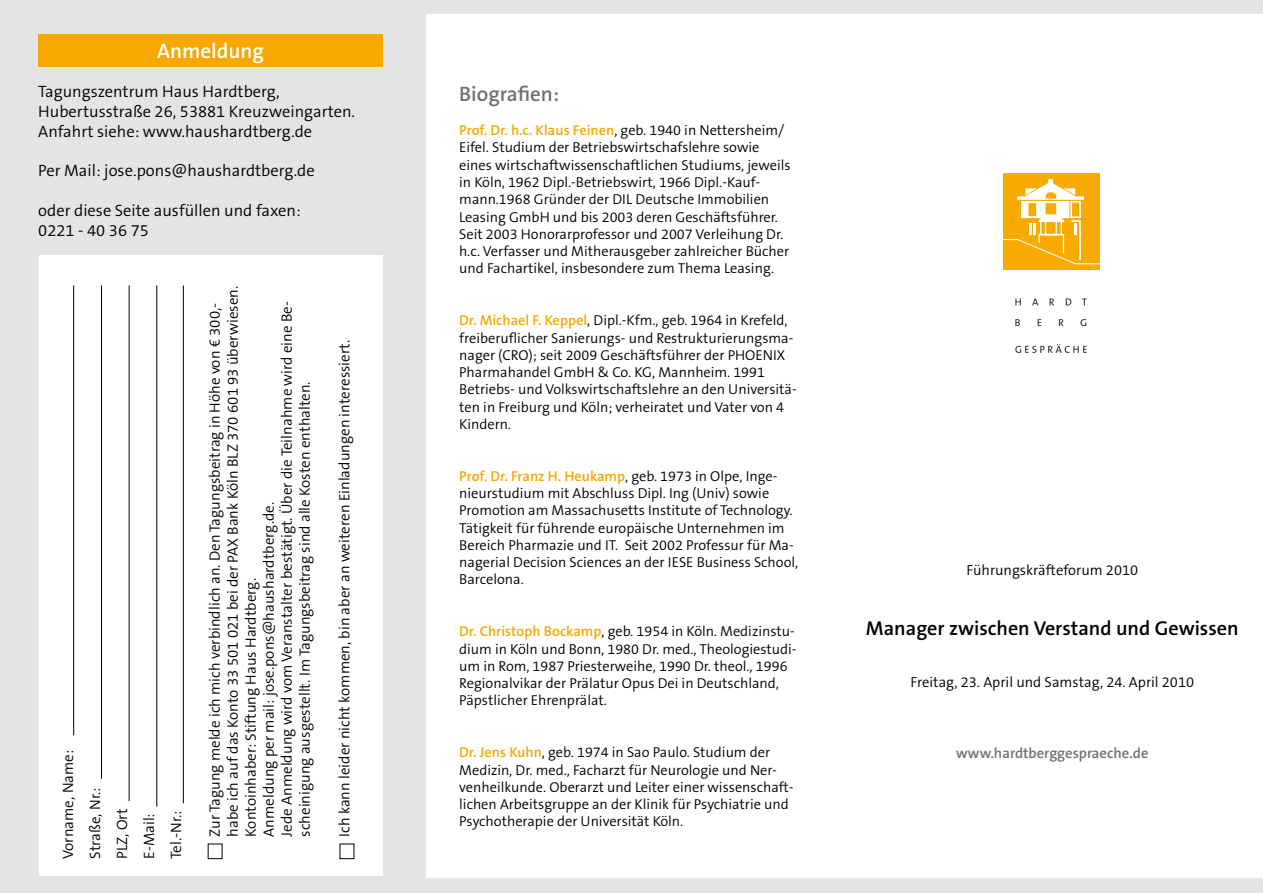
<style>
.page{position:relative;width:1263px;height:893px;background:#fff}
.page>*{position:absolute;margin:0;border:0;box-sizing:border-box;transform-origin:0 0}
.t1{font:600 21px "The Sans B W6";color:#707173}
.t2{font:600 21px "The Sans B W6";color:#fff}
.t3{font:600 20.1px "The Sans B W6";color:#000}
.t4{font:300 16.5px/19.8px "The Sans B W4";color:#000}
.t5{font:300 15px/18px "The Sans B W4";color:#000}
.t6{font:300 14.7px "The Sans B W4";color:#000}
.t7{font:600 14.7px "The Sans B W6";color:#707173}
.t8{font:300 14.4px/17.2px "The Sans B W4";color:#000}
.t9{font:600 14.4px "The Sans B W6";color:#f6a800}
.s1{font-family:"The Sans B W4";font-weight:300;color:#000}
.s2{font-family:"The Sans B W6";font-weight:600;color:#f6a800}
</style>
<div class="page">
<div style="left:1002px;top:173px;width:97px;height:96px;background:#f7aa00"></div>
<svg style="left:1002px;top:179px;width:97px;height:86px"></svg>
<svg style="left:1015px;top:319px;width:71px;height:7px"></svg>
<svg style="left:1015px;top:298px;width:72px;height:7px"></svg>
<svg style="left:1015px;top:344px;width:72px;height:9px"></svg>
<div style="left:0;top:878px;width:1263px;height:15px;background:#e3e4e5"></div>
<div style="left:0;top:0;width:1263px;height:14px;background:#e3e4e5"></div>
<div style="left:0;top:0;width:425px;height:893px;background:#e3e4e5"></div>
<div style="left:38px;top:34px;width:345px;height:33px;background:#f6a800"></div>
<div style="left:39px;top:255px;width:344px;height:621px;background:#fff"></div>
<hr style="left:73px;top:286px;width:1px;height:449px;background:#000">
<hr style="left:101px;top:286px;width:1px;height:493px;background:#000">
<hr style="left:129px;top:286px;width:1px;height:515px;background:#000">
<hr style="left:157px;top:286px;width:1px;height:521px;background:#000">
<hr style="left:183px;top:286px;width:1px;height:517px;background:#000">
<div style="left:208px;top:844px;width:14px;height:15px;border:1px solid #000"></div>
<div style="left:340px;top:844px;width:14px;height:15px;border:1px solid #000"></div>
<h1 class="t2" style="left:157px;top:38px;width:108px">Anmeldung</h1>
<p class="t4" style="left:38px;top:82px;width:318px">Tagungszentrum Haus Hardtberg,<br>Hubertusstraße 26, 53881 Kreuzweingarten.<br>Anfahrt siehe: www.haushardtberg.de</p>
<p class="t4" style="left:38px;top:161px;width:278px">Per Mail: jose.pons@haushardtberg.de</p>
<p class="t4" style="left:38px;top:201px;width:264px">oder diese Seite ausfüllen und faxen:<br>0221 - 40 36 75</p>
<p class="t5" style="left:55px;top:859px;width:111px;line-height:27px;rotate:-90deg">Vorname, Name:<br>Straße, Nr.:<br>PLZ, Ort<br>E-Mail:<br>Tel.-Nr.:</p>
<p class="t5" style="left:206px;top:837px;width:552px;rotate:-90deg">Zur Tagung melde ich mich verbindlich an. Den Tagungsbeitrag in Höhe von € 300,- habe ich auf das Konto 33 501 021 bei der PAX Bank Köln BLZ 370 601 93 überwiesen.<br>Kontoinhaber: Stiftung Haus Hardtberg.<br>Anmeldung per mail: jose.pons@haushardtberg.de.<br>Jede Anmeldung wird vom Veranstalter bestätigt. Über die Teilnahme wird eine Be&shy;scheinigung ausgestellt. Im Tagungsbeitrag sind alle Kosten enthalten.</p>
<p class="t5" style="left:335px;top:837px;width:499px;rotate:-90deg">Ich kann leider nicht kommen, bin aber an weiteren Einladungen interessiert.</p>
<h1 class="t1" style="left:459px;top:80px;width:101px">Biografien:</h1>
<p class="t9" style="left:459px;top:121px;width:327px">Prof. Dr. h.c. Klaus Feinen<span class="s1">, geb. 1940 in Nettersheim/</span></p>
<p class="t8" style="left:459px;top:139px;width:333px">Eifel. Studium der Betriebswirtschafslehre sowie eines wirtschaftwissenschaftlichen Studiums, jeweils in Köln, 1962 Dipl.-Betriebswirt, 1966 Dipl.-Kauf&shy;mann.1968 Gründer der DIL Deutsche Immobilien Leasing GmbH und bis 2003 deren Geschäftsführer.<br>Seit 2003 Honorarprofessor und 2007 Verleihung Dr. h.c. Verfasser und Mitherausgeber zahlreicher Bücher und Fachartikel, insbesondere zum Thema Leasing.</p>
<p class="t8" style="left:459px;top:312px;width:339px"><span class="s2">Dr. Michael F. Keppel</span>, Dipl.-Kfm., geb. 1964 in Krefeld, freiberuflicher Sanierungs- und Restrukturierungsma&shy;nager (CRO); seit 2009 Geschäftsführer der PHOENIX Pharmahandel GmbH &amp; Co. KG, Mannheim. 1991<br>Betriebs- und Volkswirtschaftslehre an den Universitä&shy;ten in Freiburg und Köln; verheiratet und Vater von 4<br>Kindern.</p>
<p class="t9" style="left:459px;top:467px;width:320px">Prof. Dr. Franz H. Heukamp<span class="s1">, geb. 1973 in Olpe, Inge-</span></p>
<p class="t8" style="left:459px;top:485px;width:341px">nieurstudium mit Abschluss Dipl. Ing (Univ) sowie Promotion am Massachusetts Institute of Technology.<br>Tätigkeit für führende europäische Unternehmen im Bereich Pharmazie und IT. Seit 2002 Professur für Ma&shy;nagerial Decision Sciences an der IESE Business School, Barcelona.</p>
<p class="t8" style="left:459px;top:623px;width:339px"><span class="s2">Dr. Christoph Bockamp</span>, geb. 1954 in Köln. Medizinstu&shy;dium in Köln und Bonn, 1980 Dr. med., Theologiestudi&shy;um in Rom, 1987 Priesterweihe, 1990 Dr. theol., 1996<br>Regionalvikar der Prälatur Opus Dei in Deutschland, Päpstlicher Ehrenprälat.</p>
<p class="t8" style="left:459px;top:744px;width:336px"><span class="s2">Dr. Jens Kuhn</span>, geb. 1974 in Sao Paulo. Studium der Medizin, Dr. med., Facharzt für Neurologie und Ner&shy;venheilkunde. Oberarzt und Leiter einer wissenschaft&shy;lichen Arbeitsgruppe an der Klinik für Psychiatrie und Psychotherapie der Universität Köln.</p>
<p class="t6" style="left:966px;top:561px;width:173px">Führungskräfteforum 2010</p>
<h2 class="t3" style="left:866px;top:615px;width:374px">Manager zwischen Verstand und Gewissen</h2>
<p class="t6" style="left:910px;top:673px;width:285px">Freitag, 23. April und Samstag, 24. April 2010</p>
<p class="t7" style="left:956px;top:743px;width:194px">www.hardtberggespraeche.de</p>
</div>
